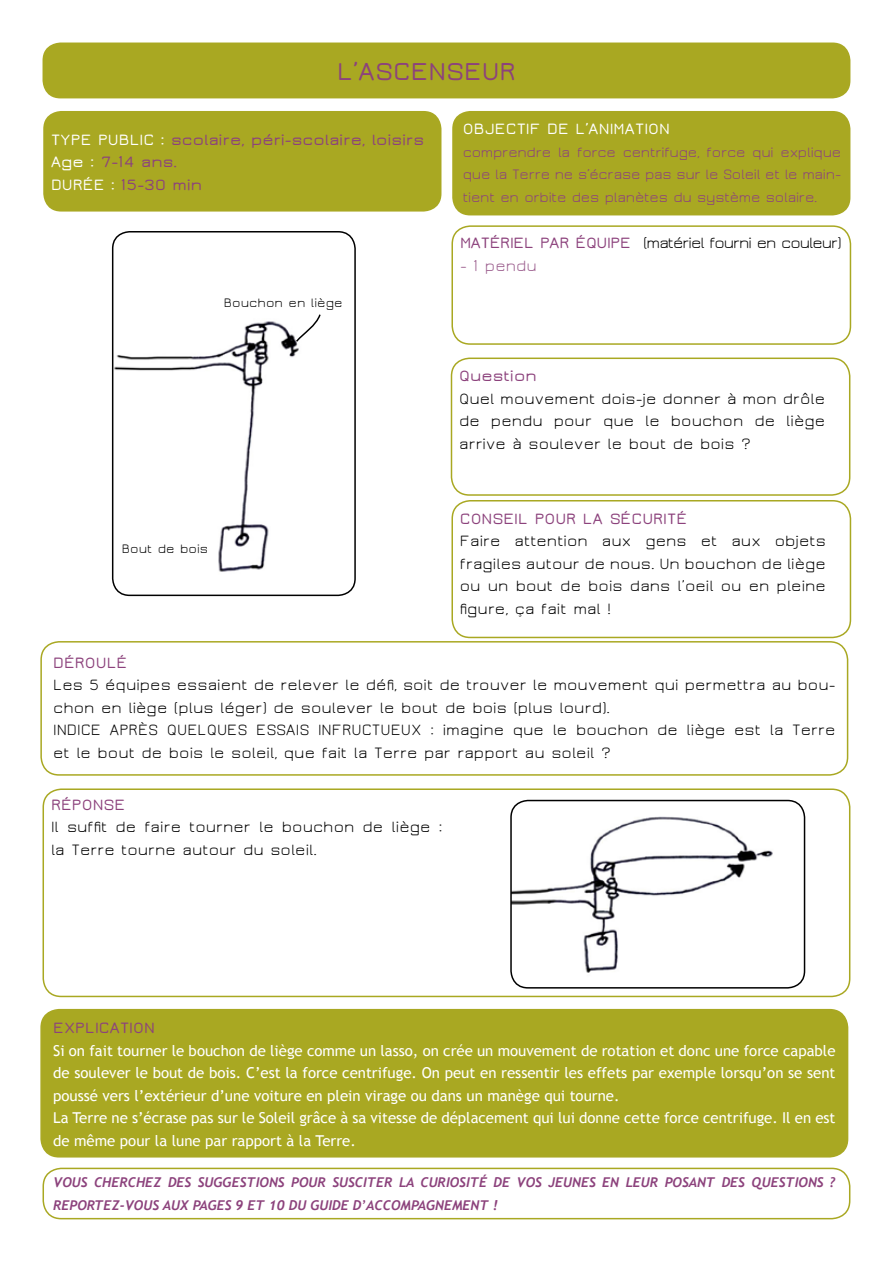
<style>
.page{position:relative;width:893px;height:1263px;background:#fff}
.page>*{position:absolute;margin:0;border:0;box-sizing:border-box;transform-origin:0 0}
.t1{font:600 27px "Jura";color:#8c427c}
.t2{font:16.5px/22.5px "Jura";color:#000}
.t3{font:600 16.5px/22.5px "Jura";color:#8c427c}
.t4{font:16.5px "Jura";letter-spacing:-.06em;color:#000}
.t5{font:600 16.5px "Jura";color:#fff}
.t6{font:16.5px "Jura";color:#9b5d8d}
.t7{font:15px/22.5px "Trebuchet MS";color:#fff}
.t8{font:15px/22.5px "Jura";letter-spacing:-.02em;color:#8c427c;text-align:justify}
.t9{font:italic 700 13.5px/22.5px "Trebuchet";color:#8c427c}
.t10{font:13.5px "Jura";color:#000}
.s1{color:#fff}
</style>
<div class="page">
<div style="left:43px;top:43px;width:807px;height:55px;background:#a9a822;border-radius:18px"></div>
<div style="left:43px;top:111px;width:398px;height:101px;background:#a9a822;border-radius:18px"></div>
<div style="left:452px;top:111px;width:398px;height:104px;background:#a9a822;border-radius:18px"></div>
<div style="left:451px;top:225px;width:400px;height:120px;border:2px solid #a9a822;border-radius:18px"></div>
<div style="left:40px;top:641px;width:808px;height:135px;border:2px solid #a9a822;border-radius:18px"></div>
<div style="left:43px;top:788px;width:807px;height:209px;border:2px solid #a9a822;border-radius:18px"></div>
<div style="left:451px;top:500px;width:400px;height:138px;border:2px solid #a9a822;border-radius:18px"></div>
<div style="left:451px;top:358px;width:399px;height:138px;border:2px solid #a9a822;border-radius:18px"></div>
<div style="left:41px;top:1010px;width:807px;height:147px;background:#a9a822;border-radius:18px"></div>
<div style="left:40px;top:1009px;width:808px;height:148px;border:2px solid #a9a822;border-radius:18px"></div>
<img style="left:113px;top:232px;width:186px;height:359px">
<div style="left:112px;top:231px;width:244px;height:365px;border:2px solid #000;border-radius:17px"></div>
<img style="left:511px;top:800px;width:293px;height:188px;border-radius:17px">
<div style="left:510px;top:800px;width:295px;height:188px;border:2px solid #000;border-radius:17px"></div>
<div style="left:43px;top:1168px;width:807px;height:51px;border:2px solid #a9a822;border-radius:18px"></div>
<svg style="left:294px;top:313px;width:27px;height:30px"></svg>
<h1 class="t1" style="left:337px;top:58px;width:92px">L’ASCENSE</h1>
<h1 class="t1" style="left:482px;top:58px;width:32px">UR</h1>
<p class="t3" style="left:51px;top:128px;width:375px"><span class="s1">TYPE PUBLIC :</span> scolaire, péri-scolaire, loisirs<br><span class="s1">Age :</span> 7-14 ans.<br><span class="s1">DURÉE</span></p>
<p class="t3" style="left:111px;top:173px;width:93px"><span class="s1">:</span> 15-30 min</p>
<p class="t10" style="left:224px;top:296px;width:120px">Bouchon en liège</p>
<p class="t10" style="left:122px;top:542px;width:88px">Bout de bois</p>
<p class="t5" style="left:463px;top:121px;width:136px">OBJECTIF DE L’ANIMA</p>
<p class="t5" style="left:635px;top:121px;width:18px">TION</p>
<p class="t8" style="left:463px;top:141px;width:380px">comprendre la force centrifuge, force qui explique que la Terre ne s’écrase pas sur le Soleil et le main&shy;tient en orbite des planètes du système solaire.</p>
<p class="t3" style="left:460px;top:232px;width:39px">MATÉRIE</p>
<p class="t3" style="left:524px;top:232px;width:26px">L PAR</p>
<p class="t3" style="left:575px;top:232px;width:40px">ÉQUIPE</p>
<p class="t4" style="left:643px;top:235px;width:200px">(matériel fourni en couleur)</p>
<p class="t6" style="left:460px;top:257px;width:78px">- 1 pendu</p>
<p class="t3" style="left:459px;top:365px;width:79px">Question</p>
<p class="t2" style="left:459px;top:387px;width:368px;text-align:justify">Quel mouvement dois-je donner à mon drôle de pendu pour que le bouchon de liège arrive à soulever le bout de bois ?</p>
<p class="t3" style="left:460px;top:507px;width:21px">CONSEI</p>
<p class="t3" style="left:518px;top:507px;width:168px">L POUR LA SÉCURITÉ</p>
<p class="t2" style="left:460px;top:530px;width:368px;text-align:justify">Faire attention aux gens et aux objets fragiles autour de nous. Un bouchon de liège ou un bout de bois dans l’oeil ou en pleine figure, ça fait mal !</p>
<p class="t3" style="left:53px;top:651px;width:11px">DÉRO</p>
<p class="t3" style="left:96px;top:651px;width:30px">ULÉ</p>
<p class="t2" style="left:53px;top:674px;width:784px">Les 5 équipes essaient de relever le défi, soit de trouver le mouvement qui permettra au bou&shy;chon en liège (plus léger) de soulever le bout de bois (plus lourd).<br>INDICE APRÈS QUELQUES ESSAIS INFRUCTUEUX : imagine que le bouchon de liège est la Terre et le bout de bois le soleil, que fait la Terre par rapport au soleil ?</p>
<p class="t3" style="left:51px;top:793px;width:12px">RÉPONSE</p>
<p class="t2" style="left:51px;top:816px;width:393px">Il suffit de faire tourner le bouchon de liège : la Terre tourne autour du soleil.</p>
<p class="t3" style="left:53px;top:1017px;width:85px">EXPLICATION</p>
<p class="t7" style="left:53px;top:1039px;width:784px">Si on fait tourner le bouchon de liège comme un lasso, on crée un mouvement de rotation et donc une force capable de soulever le bout de bois. C’est la force centrifuge. On peut en ressentir les effets par exemple lorsqu’on se sent poussé vers l’extérieur d’une voiture en plein virage ou dans un manège qui tourne.<br>La Terre ne s’écrase pas sur le Soleil grâce à sa vitesse de déplacement qui lui donne cette force centrifuge. Il en est de même pour la lune par rapport à la Terre.</p>
<p class="t9" style="left:53px;top:1171px;width:784px">VOUS CHERCHEZ DES SUGGESTIONS POUR SUSCITER LA CURIOSITÉ DE VOS JEUNES EN LEUR POSANT DES QUESTIONS ?<br>REPORTEZ-VOUS AUX PAGES 9 ET 10 DU GUIDE D’ACCOMPAGNEMENT !</p>
</div>
